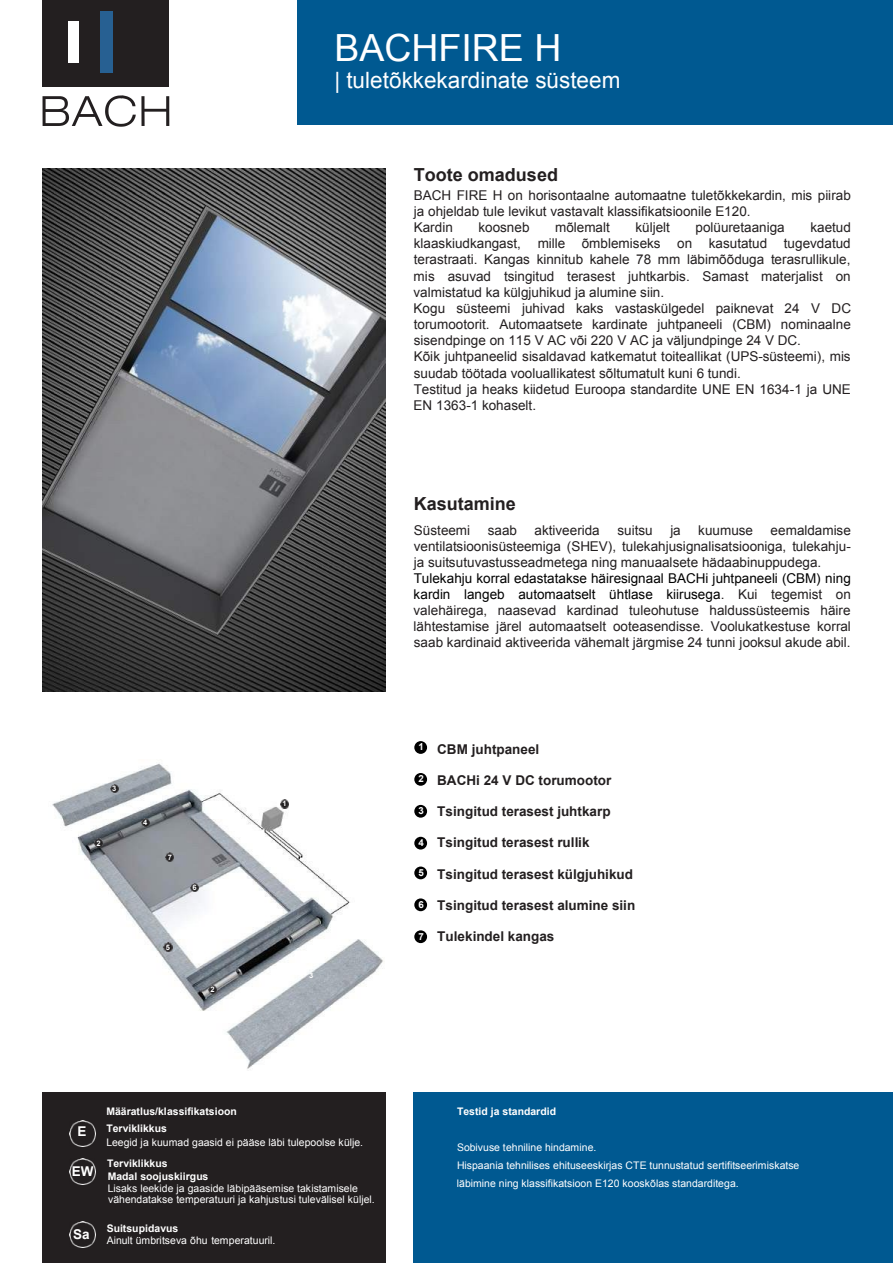
<style>
.page{position:relative;width:893px;height:1263px;background:#fff}
.page>*{position:absolute;margin:0;border:0;box-sizing:border-box;transform-origin:0 0}
.t1{font:37.5px "Arial";color:#fff}
.t2{font:22.5px "Arial";color:#fff}
.t3{font:700 18px "Arial";color:#231f20}
.t4{font:13.5px/16.2px "Arial";letter-spacing:.005em;color:#231f20}
.t5{font:700 13.5px "Arial";color:#231f20}
.t6{font:700 13.5px "Arial";color:#fff}
.t7{font:10.5px/18px "Arial";color:#fff}
.t8{font:700 10.5px "Arial";letter-spacing:-.005em;color:#fff}
.t9{font:700 9.75px "Arial";color:#fff}
.t10{font:700 7.5px "Arial";color:#fff}
.s1{color:#000}
.s2{font-weight:700}
</style>
<div class="page">
<div style="left:414px;top:930px;width:13px;height:13px;background:#000;border-radius:50%"></div>
<img style="left:42px;top:168px;width:343px;height:523px">
<img style="left:52px;top:763px;width:331px;height:306px">
<svg style="left:280px;top:800px;width:9px;height:8px"></svg>
<svg style="left:110px;top:784px;width:8px;height:9px"></svg>
<svg style="left:208px;top:985px;width:9px;height:9px"></svg>
<svg style="left:94px;top:839px;width:9px;height:8px"></svg>
<svg style="left:141px;top:818px;width:9px;height:8px"></svg>
<svg style="left:164px;top:943px;width:8px;height:8px"></svg>
<svg style="left:190px;top:883px;width:9px;height:8px"></svg>
<svg style="left:166px;top:853px;width:8px;height:8px"></svg>
<div style="left:43px;top:0;width:126px;height:86px;background:#231f20"></div>
<div style="left:68px;top:22px;width:11px;height:41px;background:#fff"></div>
<div style="left:100px;top:12px;width:13px;height:61px;background:#276092"></div>
<svg style="left:43px;top:95px;width:126px;height:32px"></svg>
<div style="left:298px;top:0;width:595px;height:124px;background:#005991"></div>
<div style="left:414px;top:1093px;width:479px;height:170px;background:#005991"></div>
<div style="left:42px;top:1093px;width:343px;height:170px;background:#231f20"></div>
<img style="left:70px;top:1120px;width:26px;height:26px">
<img style="left:70px;top:1158px;width:26px;height:26px">
<img style="left:70px;top:1222px;width:26px;height:26px">
<div style="left:414px;top:898px;width:13px;height:13px;background:#000;border-radius:50%"></div>
<div style="left:414px;top:866px;width:13px;height:13px;background:#000;border-radius:50%"></div>
<div style="left:414px;top:837px;width:13px;height:12px;background:#000;border-radius:50%"></div>
<div style="left:414px;top:805px;width:13px;height:13px;background:#000;border-radius:50%"></div>
<div style="left:414px;top:773px;width:13px;height:13px;background:#000;border-radius:50%"></div>
<div style="left:414px;top:741px;width:13px;height:13px;background:#000;border-radius:50%"></div>
<p class="t1" style="left:334px;top:23px;width:228px">BACHFIRE H</p>
<p class="t2" style="left:334px;top:66px;width:288px">| tuletõkkekardinate süsteem</p>
<p class="t3" style="left:414px;top:162px;width:146px">Toote omadused</p>
<p class="t4" style="left:414px;top:187px;width:439px">BACH FIRE H on horisontaalne automaatne tuletõkkekardin, mis piirab ja ohjeldab tule levikut vastavalt klassifikatsioonile E120.<br>Kardin</p>
<p class="t4" style="left:478px;top:219px;width:53px">koosneb</p>
<p class="t4" style="left:555px;top:219px;width:56px">mõlemalt</p>
<p class="t4" style="left:635px;top:219px;width:36px">küljelt</p>
<p class="t4" style="left:696px;top:219px;width:91px">polüuretaaniga</p>
<p class="t4" style="left:414px;top:219px;width:439px;text-indent:397px">kaetud klaaskiudkangast, mille õmblemiseks on kasutatud tugevdatud terastraati. Kangas kinnitub kahele 78 mm läbimõõduga terasrullikule, mis asuvad tsingitud terasest juhtkarbis. Samast materjalist on valmistatud ka külgjuhikud ja alumine siin.<br>Kogu süsteemi juhivad kaks vastaskülgedel paiknevat 24 V DC torumootorit. Automaatsete kardinate juhtpaneeli (CBM) nominaalne sisendpinge on 115 V AC või 220 V AC ja väljundpinge 24 V DC.<br>Kõik juhtpaneelid sisaldavad katkematut toiteallikat (UPS-süsteemi), mis suudab töötada vooluallikatest sõltumatult kuni 6 tundi.<br>Testitud ja heaks kiidetud Euroopa standardite UNE EN 1634-1 ja UNE EN 1363-1 kohaselt.</p>
<p class="t10" style="left:112px;top:783px;width:6px">3</p>
<p class="t10" style="left:97px;top:838px;width:6px">2</p>
<p class="t10" style="left:143px;top:817px;width:6px">4</p>
<p class="t10" style="left:168px;top:852px;width:6px">7</p>
<p class="t10" style="left:192px;top:882px;width:6px">6</p>
<p class="t10" style="left:166px;top:942px;width:6px">5</p>
<p class="t10" style="left:210px;top:984px;width:6px">2</p>
<p class="t10" style="left:283px;top:799px;width:6px">1</p>
<p class="t10" style="left:309px;top:971px;width:6px">3</p>
<p class="t3" style="left:414px;top:492px;width:104px">Kasutamine</p>
<p class="t4" style="left:414px;top:522px;width:58px">Süsteemi</p>
<p class="t4" style="left:488px;top:522px;width:31px">saab</p>
<p class="t4" style="left:535px;top:522px;width:67px">aktiveerida</p>
<p class="t4" style="left:617px;top:522px;width:37px">suitsu</p>
<p class="t4" style="left:670px;top:522px;width:12px">ja</p>
<p class="t4" style="left:698px;top:522px;width:56px">kuumuse</p>
<p class="t4" style="left:414px;top:522px;width:439px;text-indent:357px">eemaldamise ventilatsioonisüsteemiga (SHEV), tulekahjusignalisatsiooniga, tulekahju&shy;ja suitsutuvastusseadmetega ning manuaalsete hädaabinuppudega.<br><span class="s1">Tulekahju korral edastatakse häiresignaal BACHi juhtpaneeli (CBM) ning kardin langeb automaatselt ühtlase kiirusega</span>. Kui tegemist on valehäirega, naasevad kardinad tuleohutuse haldussüsteemis häire lähtestamise järel automaatselt ooteasendisse. Voolukatkestuse korral saab kardinaid aktiveerida vähemalt järgmise 24 tunni jooksul akude abil.</p>
<p class="t9" style="left:419px;top:740px;width:7px">1</p>
<p class="t9" style="left:419px;top:772px;width:7px">2</p>
<p class="t9" style="left:419px;top:804px;width:7px">3</p>
<p class="t9" style="left:419px;top:836px;width:7px">4</p>
<p class="t9" style="left:419px;top:866px;width:7px">5</p>
<p class="t9" style="left:419px;top:898px;width:7px">6</p>
<p class="t9" style="left:419px;top:930px;width:7px">7</p>
<p class="t5" style="left:437px;top:740px;width:104px">CBM juhtpaneel</p>
<p class="t5" style="left:437px;top:771px;width:176px">BACHi 24 V DC torumootor</p>
<p class="t5" style="left:437px;top:802px;width:175px">Tsingitud terasest juhtkarp</p>
<p class="t5" style="left:437px;top:834px;width:154px">Tsingitud terasest rullik</p>
<p class="t5" style="left:437px;top:865px;width:197px">Tsingitud terasest külgjuhikud</p>
<p class="t5" style="left:437px;top:896px;width:200px">Tsingitud terasest alumine siin</p>
<p class="t5" style="left:437px;top:927px;width:119px">Tulekindel kangas</p>
<p class="t8" style="left:106px;top:1104px;width:132px">Määratlus/klassifikatsioon</p>
<p class="t6" style="left:78px;top:1122px;width:11px">E</p>
<p class="t7" style="left:106px;top:1121px;width:258px;line-height:14.7px"><span class="s2">Terviklikkus<br></span>Leegid ja kuumad gaasid ei pääse läbi tulepoolse külje.</p>
<p class="t8" style="left:107px;top:1156px;width:62px">Terviklikkus</p>
<p class="t6" style="left:72px;top:1163px;width:23px">EW</p>
<p class="t7" style="left:108px;top:1170px;width:252px;line-height:12.1px"><span class="s2">Madal soojuskiirgus<br></span>Lisaks leekide ja gaaside läbipääsemise takistamisele</p>
<p class="t7" style="left:108px;top:1190px;width:268px">vähendatakse temperatuuri ja kahjustusi tulevälisel küljel.</p>
<p class="t7" style="left:107px;top:1222px;width:170px;line-height:12.3px"><span class="s2">Suitsupidavus<br></span>Ainult ümbritseva õhu temperatuuril.</p>
<p class="t6" style="left:73px;top:1225px;width:18px">Sa</p>
<p class="t8" style="left:457px;top:1104px;width:101px">Testid ja standardid</p>
<p class="t7" style="left:457px;top:1138px;width:344px">Sobivuse tehniline hindamine.<br>Hispaania tehnilises ehituseeskirjas CTE tunnustatud sertifitseerimiskatse läbimine ning klassifikatsioon E120 kooskõlas standarditega.</p>
</div>
